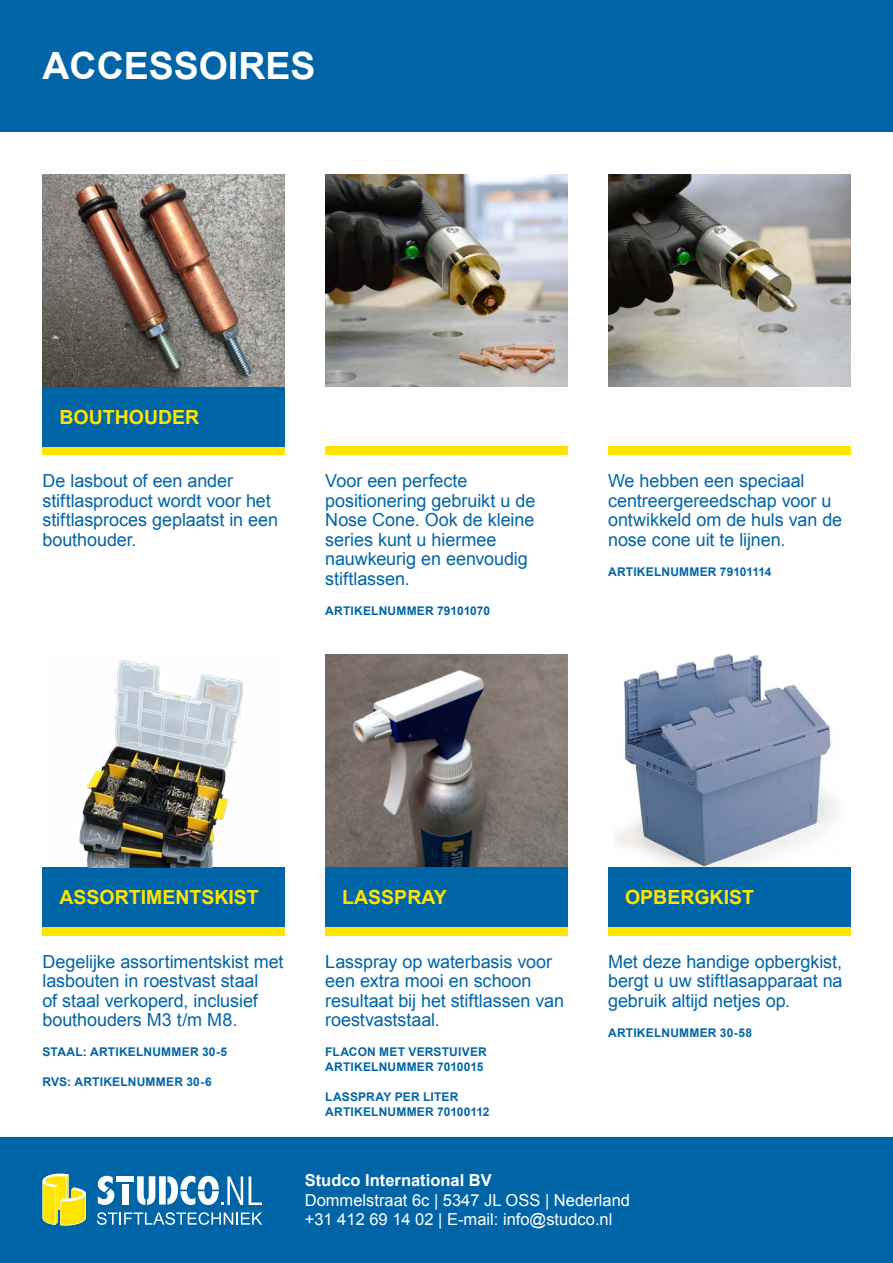
<style>
.page{position:relative;width:893px;height:1263px;background:#fff}
.page>*{position:absolute;margin:0;border:0;box-sizing:border-box;transform-origin:0 0}
.t1{font:700 37.5px "Arial";color:#fff}
.t2{font:700 19.5px "Arial";color:#ffe400}
.t3{font:18px/19.5px "Arial";letter-spacing:-.005em;color:#0065a6}
.t4{font:16.5px "Arial";color:#fff}
.t5{font:700 16.5px "Arial";color:#fff}
.t6{font:700 12px/15px "Arial";letter-spacing:.015em;color:#0065a6}
</style>
<div class="page">
<div style="left:43px;top:446px;width:242px;height:9px;background:#ffe400"></div>
<div style="left:43px;top:927px;width:242px;height:8px;background:#ffe400"></div>
<div style="left:325px;top:446px;width:243px;height:9px;background:#ffe400"></div>
<div style="left:325px;top:927px;width:243px;height:8px;background:#ffe400"></div>
<div style="left:608px;top:446px;width:242px;height:9px;background:#ffe400"></div>
<div style="left:608px;top:927px;width:242px;height:8px;background:#ffe400"></div>
<div style="left:0;top:1137px;width:893px;height:126px;background:#0065a6"></div>
<svg style="left:43px;top:1174px;width:43px;height:51px"></svg>
<svg style="left:98px;top:1176px;width:16px;height:29px"></svg>
<div style="left:117px;top:1176px;width:17px;height:6px;background:#fff"></div>
<div style="left:122px;top:1184px;width:7px;height:20px;background:#fff"></div>
<svg style="left:97px;top:1212px;width:165px;height:13px"></svg>
<svg style="left:249px;top:1176px;width:13px;height:29px"></svg>
<svg style="left:137px;top:1176px;width:106px;height:29px"></svg>
<div style="left:0;top:0;width:893px;height:132px;background:#0065a6"></div>
<img style="left:43px;top:174px;width:242px;height:213px">
<img style="left:613px;top:655px;width:222px;height:212px">
<div style="left:43px;top:387px;width:242px;height:59px;background:#0065a6"></div>
<div style="left:43px;top:867px;width:242px;height:60px;background:#0065a6"></div>
<img style="left:608px;top:174px;width:242px;height:213px">
<img style="left:79px;top:660px;width:164px;height:207px">
<div style="left:608px;top:867px;width:242px;height:60px;background:#0065a6"></div>
<img style="left:325px;top:174px;width:243px;height:213px">
<img style="left:325px;top:655px;width:243px;height:212px">
<div style="left:325px;top:867px;width:243px;height:60px;background:#0065a6"></div>
<p class="t1" style="left:43px;top:41px;width:274px">ACCESSOIRES</p>
<p class="t2" style="left:60px;top:404px;width:141px">BOUTHOUDER</p>
<p class="t3" style="left:43px;top:471px;width:237px">De lasbout of een ander stiftlasproduct wordt voor het stiftlasproces geplaatst in een bouthouder.</p>
<p class="t3" style="left:325px;top:471px;width:212px">Voor een perfecte positionering gebruikt u de<br>Nose Cone. Ook de kleine series kunt u hiermee nauwkeurig en eenvoudig stiftlassen.</p>
<p class="t6" style="left:325px;top:603px;width:166px">ARTIKELNUMMER 79101070</p>
<p class="t3" style="left:608px;top:471px;width:236px">We hebben een speciaal centreergereedschap voor u ontwikkeld om de huls van de nose cone uit te lijnen.</p>
<p class="t6" style="left:608px;top:564px;width:165px">ARTIKELNUMMER 79101114</p>
<p class="t2" style="left:60px;top:885px;width:201px">ASSORTIMENTSKIST</p>
<p class="t2" style="left:342px;top:885px;width:106px">LASSPRAY</p>
<p class="t2" style="left:625px;top:885px;width:130px">OPBERGKIST</p>
<p class="t3" style="left:43px;top:952px;width:242px">Degelijke assortimentskist met lasbouten in roestvast staal<br>of staal verkoperd, inclusief bouthouders M3 t/m M8.</p>
<p class="t6" style="left:43px;top:1045px;width:186px">STAAL: ARTIKELNUMMER 30-5</p>
<p class="t6" style="left:43px;top:1075px;width:171px">RVS: ARTIKELNUMMER 30-6</p>
<p class="t3" style="left:325px;top:952px;width:240px">Lasspray op waterbasis voor een extra mooi en schoon resultaat bij het stiftlassen van roestvaststaal.</p>
<p class="t6" style="left:325px;top:1045px;width:163px">FLACON MET VERSTUIVER<br>ARTIKELNUMMER 7010015</p>
<p class="t6" style="left:325px;top:1090px;width:166px">LASSPRAY PER LITER<br>ARTIKELNUMMER 70100112</p>
<p class="t3" style="left:608px;top:952px;width:236px;text-align:justify">Met deze handige opbergkist, bergt u uw stiftlasapparaat na gebruik altijd netjes op.</p>
<p class="t6" style="left:608px;top:1026px;width:146px">ARTIKELNUMMER 30-58</p>
<p class="t5" style="left:305px;top:1169px;width:189px">Studco International BV</p>
<p class="t4" style="left:305px;top:1189px;width:327px">Dommelstraat 6c | 5347 JL OSS | Nederland</p>
<p class="t4" style="left:305px;top:1209px;width:309px">+31 412 69 14 02 | E-mail: info@studco.nl</p>
</div>
